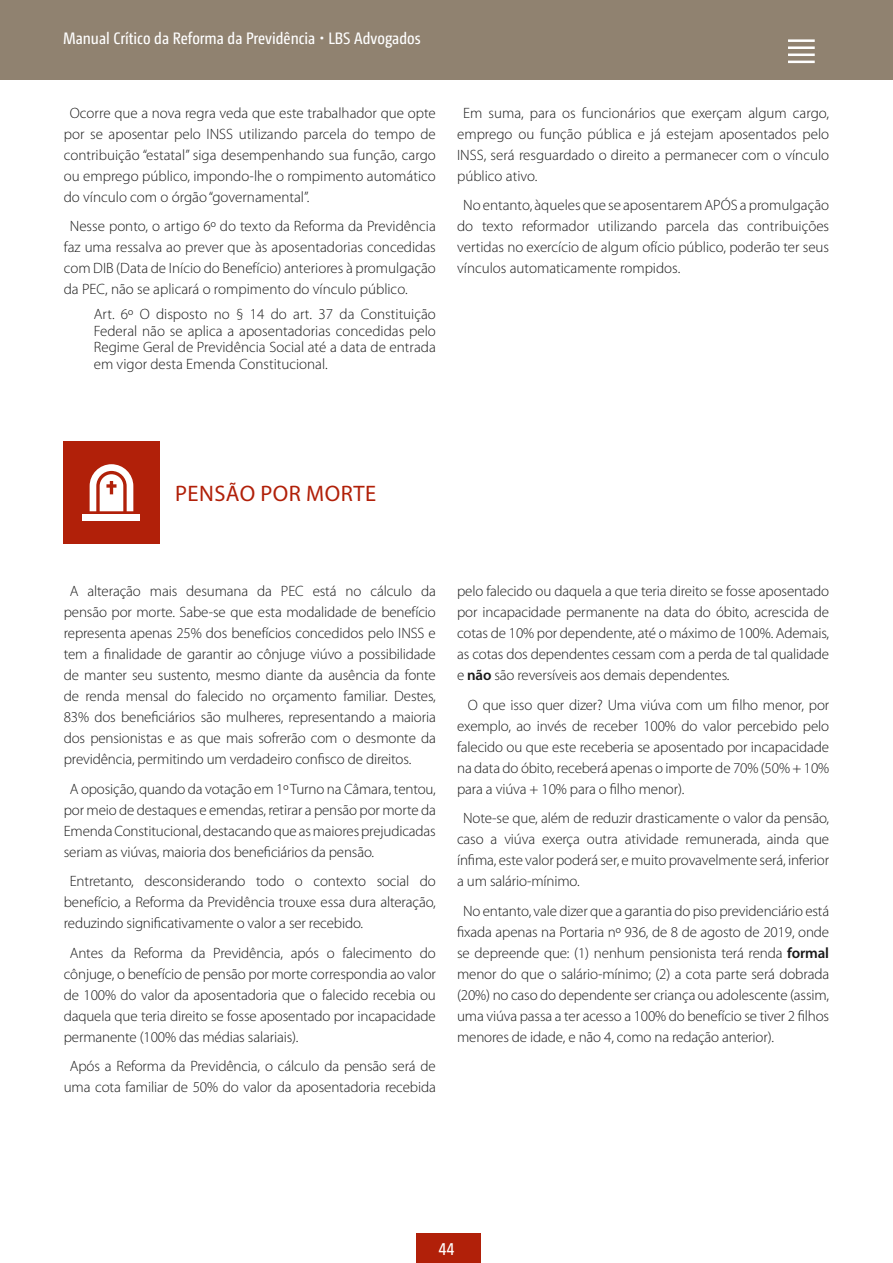
<style>
.page{position:relative;width:893px;height:1263px;background:#fff}
.page>*{position:absolute;margin:0;border:0;box-sizing:border-box;transform-origin:0 0}
.t1{font:22.5px "Myriad Pro";letter-spacing:.02em;color:#b12009}
.t2{font:18px "Camingo Dos Pro Cd";color:#fff}
.t3{font:16.5px "Camingo Dos Pro Cd";color:#fff}
.t4{font:300 15px/21px "Myriad Pro";letter-spacing:-.01em;color:#1a1a1a;text-align:justify}
.s1{font-weight:600}
</style>
<div class="page">
<div style="left:0;top:0;width:893px;height:80px;background:#908270"></div>
<div style="left:416px;top:1233px;width:64px;height:30px;background:#b12009"></div>
<div style="left:788px;top:39px;width:27px;height:3px;border:2px solid #fff"></div>
<div style="left:788px;top:46px;width:27px;height:3px;border:2px solid #fff"></div>
<div style="left:788px;top:54px;width:27px;height:2px;border:2px solid #fff"></div>
<div style="left:788px;top:61px;width:27px;height:2px;border:2px solid #fff"></div>
<div style="left:63px;top:441px;width:97px;height:103px;background:#b12009"></div>
<div style="left:83px;top:515px;width:57px;height:6px;background:#fff"></div>
<svg style="left:90px;top:464px;width:43px;height:47px"></svg>
<p class="t3" style="left:63px;top:29px;width:359px">Manual Crítico da Reforma da Previdência • LBS Advogados</p>
<p class="t4" style="left:64px;top:102px;width:374px;text-indent:6px">Ocorre que a nova regra veda que este trabalhador que opte por se aposentar pelo INSS utilizando parcela do tempo de contribuição “estatal” siga desempenhando sua função, cargo ou emprego público, impondo-lhe o rompimento automático do vínculo com o órgão “governamental”.</p>
<p class="t4" style="left:64px;top:216px;width:374px;text-indent:6px">Nesse ponto, o artigo 6º do texto da Reforma da Previdência faz uma ressalva ao prever que às aposentadorias concedidas com DIB (Data de Início do Benefício) anteriores à promulgação da PEC, não se aplicará o rompimento do vínculo público.</p>
<p class="t4" style="left:94px;top:306px;width:344px;line-height:16.5px">Art. 6º O disposto no § 14 do art. 37 da Constituição Federal não se aplica a aposentadorias concedidas pelo Regime Geral de Previdência Social até a data de entrada em vigor desta Emenda Constitucional.</p>
<p class="t4" style="left:457px;top:102px;width:374px;text-indent:6px">Em suma, para os funcionários que exerçam algum cargo, emprego ou função pública e já estejam aposentados pelo INSS, será resguardado o direito a permanecer com o vínculo público ativo.</p>
<p class="t4" style="left:457px;top:195px;width:374px;text-indent:6px">No entanto, àqueles que se aposentarem APÓS a promulgação do texto reformador utilizando parcela das contribuições vertidas no exercício de algum ofício público, poderão ter seus vínculos automaticamente rompidos.</p>
<h1 class="t1" style="left:175px;top:480px;width:202px">PENSÃO POR MORTE</h1>
<p class="t4" style="left:64px;top:581px;width:374px;text-indent:6px">A alteração mais desumana da PEC está no cálculo da pensão por morte. Sabe-se que esta modalidade de benefício representa apenas 25% dos benefícios concedidos pelo INSS e tem a finalidade de garantir ao cônjuge viúvo a possibilidade de manter seu sustento, mesmo diante da ausência da fonte de renda mensal do falecido no orçamento familiar. Destes, 83% dos beneficiários são mulheres, representando a maioria dos pensionistas e as que mais sofrerão com o desmonte da previdência, permitindo um verdadeiro confisco de direitos.</p>
<p class="t4" style="left:64px;top:778px;width:374px;text-indent:6px">A oposição, quando da votação em 1º Turno na Câmara, tentou, por meio de destaques e emendas, retirar a pensão por morte da Emenda Constitucional, destacando que as maiores prejudicadas seriam as viúvas, maioria dos beneficiários da pensão.</p>
<p class="t4" style="left:64px;top:871px;width:374px;text-indent:6px">Entretanto, desconsiderando todo o contexto social do benefício, a Reforma da Previdência trouxe essa dura alteração, reduzindo significativamente o valor a ser recebido.</p>
<p class="t4" style="left:64px;top:942px;width:374px;text-indent:6px">Antes da Reforma da Previdência, após o falecimento do cônjuge, o benefício de pensão por morte correspondia ao valor de 100% do valor da aposentadoria que o falecido recebia ou daquela que teria direito se fosse aposentado por incapacidade permanente (100% das médias salariais).</p>
<p class="t4" style="left:64px;top:1056px;width:374px;text-align:center">Após a Reforma da Previdência, o cálculo da pensão será de uma cota familiar de 50% do valor da aposentadoria recebida</p>
<p class="t4" style="left:457px;top:581px;width:374px">pelo falecido ou daquela a que teria direito se fosse aposentado por incapacidade permanente na data do óbito, acrescida de cotas de 10% por dependente, até o máximo de 100%. Ademais, as cotas dos dependentes cessam com a perda de tal qualidade e <span class="s1">não</span> são reversíveis aos demais dependentes.</p>
<p class="t4" style="left:457px;top:694px;width:374px;text-indent:11px">O que isso quer dizer? Uma viúva com um filho menor, por exemplo, ao invés de receber 100% do valor percebido pelo falecido ou que este receberia se aposentado por incapacidade na data do óbito, receberá apenas o importe de 70% (50% + 10% para a viúva + 10% para o filho menor).</p>
<p class="t4" style="left:457px;top:808px;width:374px;text-indent:6px">Note-se que, além de reduzir drasticamente o valor da pensão, caso a viúva exerça outra atividade remunerada, ainda que ínfima, este valor poderá ser, e muito provavelmente será, inferior a um salário-mínimo.</p>
<p class="t4" style="left:457px;top:900px;width:374px;text-indent:6px">No entanto, vale dizer que a garantia do piso previdenciário está fixada apenas na Portaria nº 936, de 8 de agosto de 2019, onde se depreende que: (1) nenhum pensionista terá renda <span class="s1">formal </span>menor do que o salário-mínimo; (2) a cota parte será dobrada (20%) no caso do dependente ser criança ou adolescente (assim, uma viúva passa a ter acesso a 100% do benefício se tiver 2 filhos menores de idade, e não 4, como na redação anterior).</p>
<p class="t2" style="left:438px;top:1236px;width:18px">44</p>
</div>
